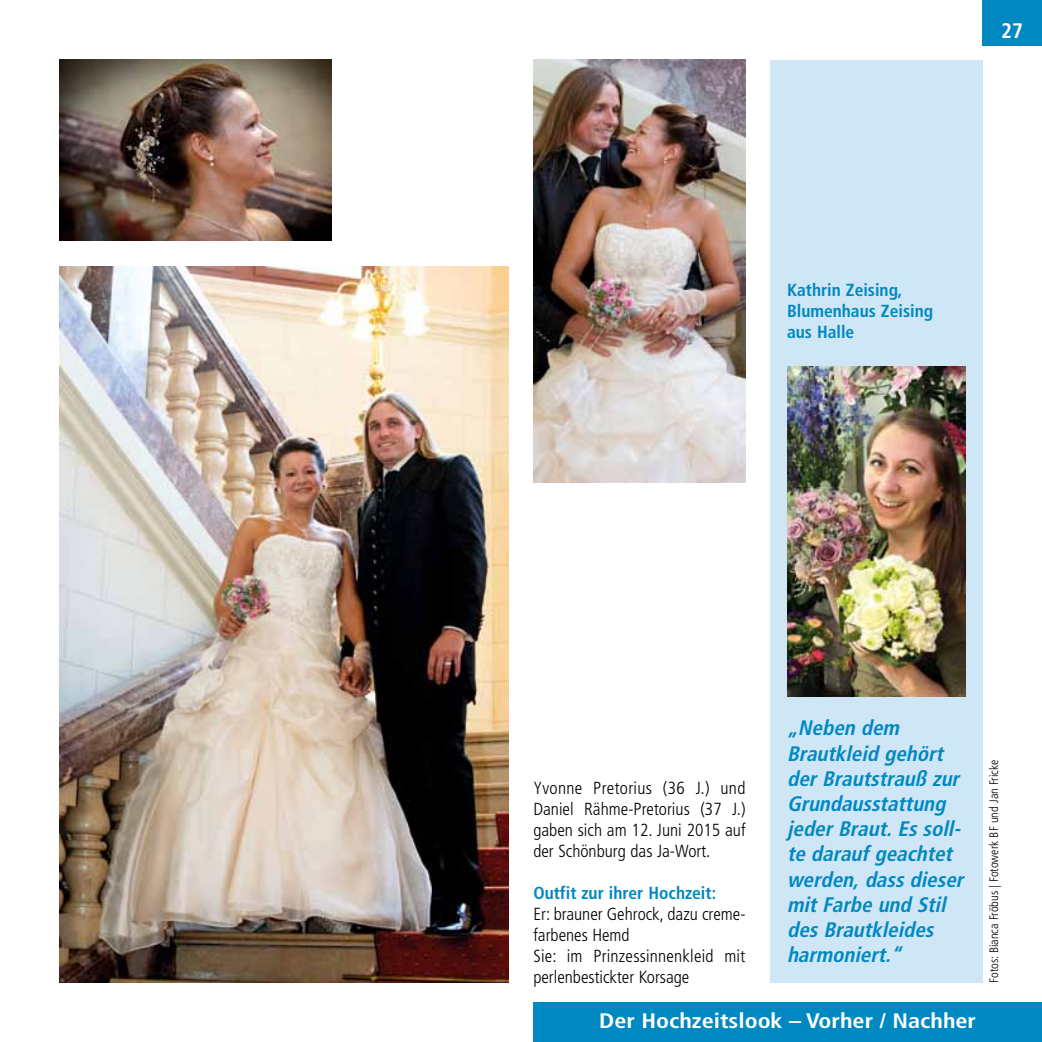
<style>
.page{position:relative;width:1042px;height:1042px;background:#fff}
.page>*{position:absolute;margin:0;border:0;box-sizing:border-box;transform-origin:0 0}
.t1{font:italic 700 condensed 21px/25.2px "Frutiger LT Std";color:#0088c1}
.t2{font:700 condensed 21px "Frutiger";color:#fff;scale:1.15 1}
.t3{font:700 condensed 21px "Frutiger";color:#fff}
.t4{font:300 condensed 17.5px/21px "Frutiger LT Std";color:#000;text-align:justify}
.t5{font:700 condensed 17.5px/21px "Frutiger LT Std";color:#0088c1}
.t6{font:300 condensed 12.25px "Frutiger LT Std";color:#000}
.s1{font-weight:700;color:#0088c1}
</style>
<div class="page">
<div style="left:770px;top:60px;width:212px;height:922px;background:#cee6f5"></div>
<img style="left:787px;top:366px;width:178px;height:330px">
<img style="left:60px;top:266px;width:448px;height:716px">
<img style="left:60px;top:60px;width:271px;height:180px">
<img style="left:533px;top:60px;width:212px;height:422px">
<div style="left:982px;top:0;width:60px;height:46px;background:#0088c1"></div>
<div style="left:533px;top:1002px;width:509px;height:40px;background:#0088c1"></div>
<p class="t3" style="left:1001px;top:18px;width:23px">27</p>
<p class="t5" style="left:787px;top:280px;width:148px">Kathrin Zeising,<br>Blumenhaus Zeising aus Halle</p>
<p class="t4" style="left:533px;top:777px;width:214px">Yvonne Pretorius (36 J.) und Daniel Rähme-Pretorius (37 J.) gaben sich am 12. Juni 2015 auf der Schönburg das Ja-Wort.</p>
<p class="t4" style="left:533px;top:882px;width:214px;text-align:left"><span class="s1">Outfit zur ihrer Hochzeit:<br></span>Er: brauner Gehrock, dazu creme&shy;farbenes Hemd<br>Sie: im Prinzessinnenkleid mit perlenbestickter Korsage</p>
<p class="t1" style="left:787px;top:715px;width:183px">„Neben dem<br>Brautkleid gehört derBrautstrauß zur<br>Grundausstattung jederBraut.Essoll&shy;te daraufgeachtet werden,dassdieser mitFarbe und Stil desBrautkleides harmoniert.“</p>
<p class="t2" style="left:599px;top:1008px;width:329px">Der Hochzeitslook – Vorher / Nachher</p>
<p class="t6" style="left:987px;top:982px;width:224px;rotate:-90deg">Fotos: Bianca Fröbus | Fotowerk BF und Jan Fricke</p>
</div>
